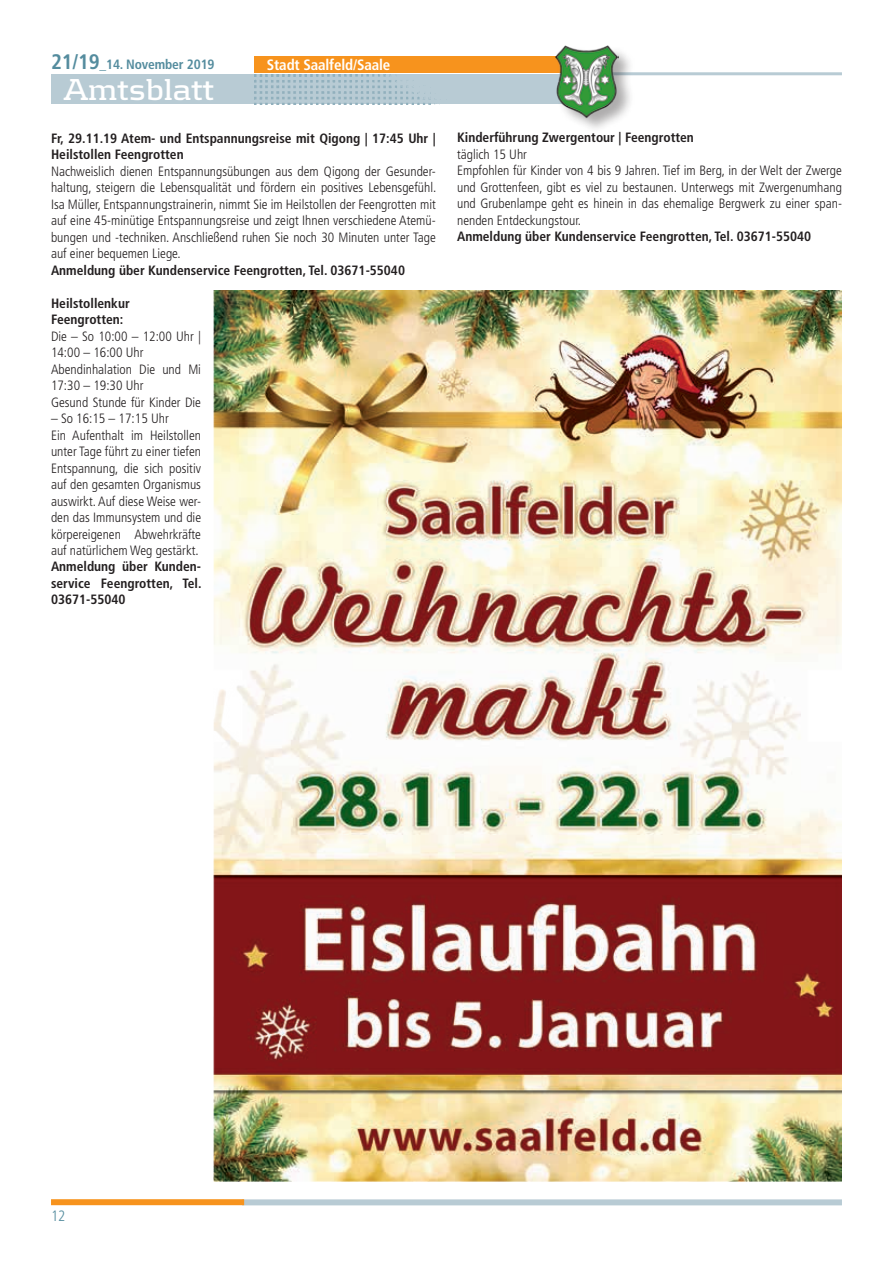
<style>
.page{position:relative;width:893px;height:1263px;background:#fff}
.page>*{position:absolute;margin:0;border:0;box-sizing:border-box;transform-origin:0 0}
.t1{font:700 31.5px "Kontrapunkt";letter-spacing:-.01em;color:#fff}
.t2{font:700 condensed 15px "Frutiger LT Std";letter-spacing:-.01em;color:#fff}
.t3{font:300 condensed 15px "Frutiger LT Std";color:#548c9e}
.t4{font:300 condensed 13.5px/16.5px "Frutiger LT Std";color:#231f20}
.t5{font:700 condensed 13.5px/16.5px "Frutiger LT Std";color:#231f20}
.t6{font:700 condensed 13.5px "Frutiger LT Std";letter-spacing:-.01em;color:#548c9e}
.s1{font-size:21px}
</style>
<div class="page">
<div style="left:242px;top:1199px;width:600px;height:6px;background:#b8cbd4"></div>
<div style="left:51px;top:1199px;width:193px;height:6px;background:#f7931d"></div>
<div style="left:51px;top:74px;width:544px;height:30px;background:#b8cbd4"></div>
<hr style="left:604px;top:72px;width:238px;height:3px;background:#b8cbd4">
<div style="left:254px;top:56px;width:336px;height:16px;background:#f7931d"></div>
<div style="left:556px;top:46px;width:79px;height:88px;background:#231f20;opacity:.37"></div>
<img style="left:555px;top:45px;width:64px;height:73px">
<img style="left:254px;top:74px;width:181px;height:30px">
<img style="left:214px;top:290px;width:628px;height:891px">
<p class="t6" style="left:51px;top:56px;width:165px"><span class="s1">21/19</span>_14. November 2019</p>
<p class="t2" style="left:267px;top:56px;width:125px">Stadt Saalfeld/Saale</p>
<h1 class="t1" style="left:64px;top:71px;width:153px">Amtsblatt</h1>
<p class="t5" style="left:51px;top:130px;width:386px">Fr, 29.11.19 Atem- und Entspannungsreise mit Qigong | 17:45 Uhr |<br>Heilstollen Feengrotten</p>
<p class="t4" style="left:51px;top:163px;width:387px;text-align:justify">Nachweislich dienen Entspannungsübungen aus dem Qigong der Gesunder&shy;haltung, steigern die Lebensqualität und fördern ein positives Lebensgefühl.<br>Isa Müller, Entspannungstrainerin, nimmt Sie im Heilstollen der Feengrotten mit auf eine 45-minütige Entspannungsreise und zeigt Ihnen verschiedene Atemü&shy;bungen und -techniken. Anschließend ruhen Sie noch 30 Minuten unter Tage auf einer bequemen Liege.</p>
<p class="t5" style="left:51px;top:262px;width:355px">Anmeldung über Kundenservice Feengrotten, Tel. 03671-55040</p>
<p class="t5" style="left:51px;top:295px;width:80px">Heilstollenkur<br>Feengrotten:</p>
<p class="t4" style="left:51px;top:328px;width:152px">Die – So 10:00 – 12:00 Uhr |<br>14:00 – 16:00 Uhr<br>Abendinhalation Die und Mi<br>17:30 – 19:30 Uhr<br>Gesund Stunde für Kinder Die</p>
<p class="t4" style="left:51px;top:410px;width:152px">– So 16:15 – 17:15 Uhr<br>Ein Aufenthalt im Heilstollen unter Tage führt zu einer tiefen<br>Entspannung, die sich positiv auf den gesamten Organismus auswirkt. Auf diese Weise wer&shy;den das Immunsystem und die körpereigenen Abwehrkräfte auf natürlichem Weg gestärkt.</p>
<p class="t5" style="left:51px;top:559px;width:152px;text-align:justify">Anmeldung über Kunden&shy;service Feengrotten, Tel.<br>03671-55040</p>
<p class="t5" style="left:457px;top:130px;width:238px">Kinderführung Zwergentour | Feengrotten</p>
<p class="t4" style="left:457px;top:146px;width:386px">täglich 15 Uhr<br>Empfohlen für Kinder von 4 bis 9 Jahren. Tief im Berg, in der Welt der Zwerge und Grottenfeen, gibt es viel zu bestaunen. Unterwegs mit Zwergenumhang und Grubenlampe geht es hinein in das ehemalige Bergwerk zu einer span&shy;nenden Entdeckungstour.</p>
<p class="t5" style="left:457px;top:228px;width:355px">Anmeldung über Kundenservice Feengrotten, Tel. 03671-55040</p>
<p class="t3" style="left:51px;top:1207px;width:16px">12</p>
</div>
